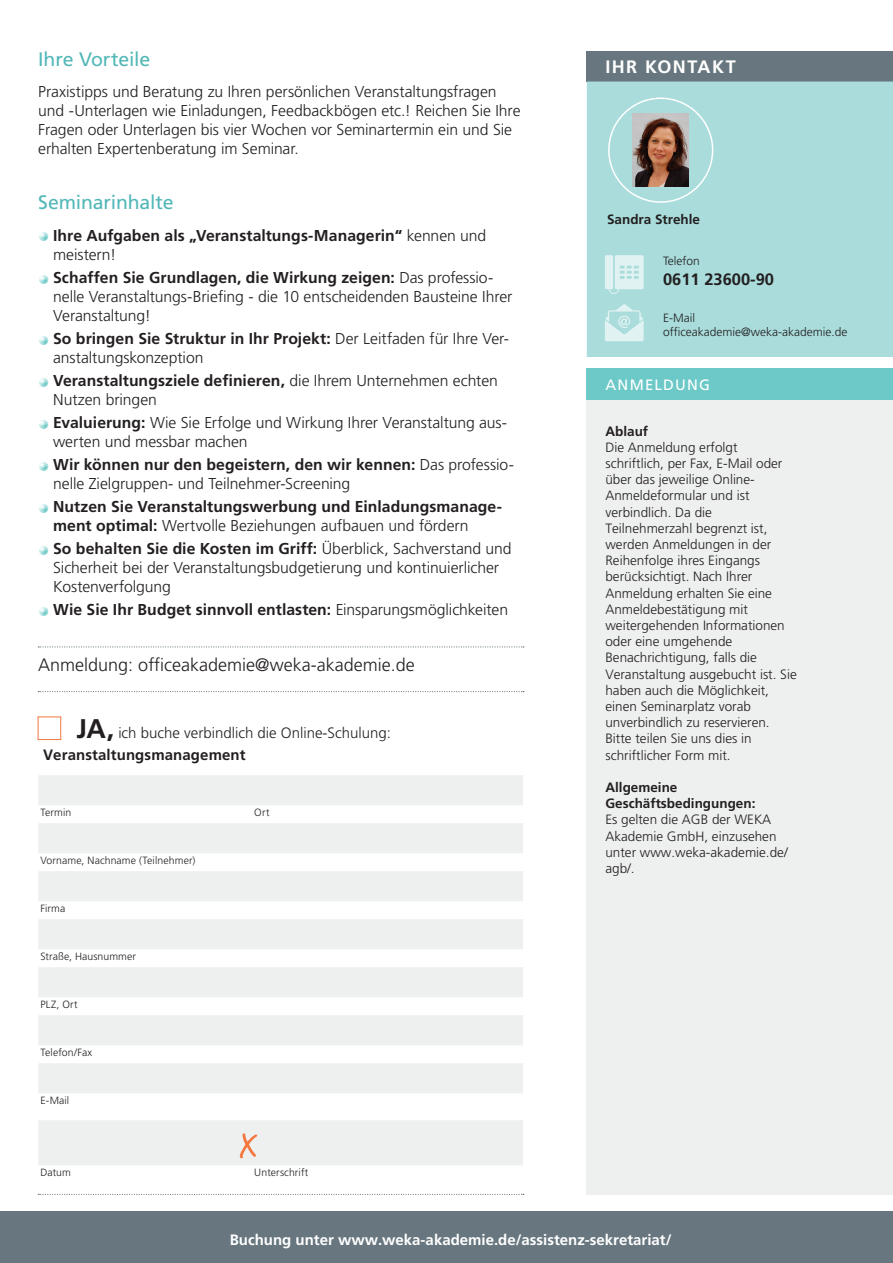
<style>
.page{position:relative;width:893px;height:1263px;background:#fff}
.page>*{position:absolute;margin:0;border:0;box-sizing:border-box;transform-origin:0 0}
.t1{font:19.5px "Frutiger LT Std";letter-spacing:-.01em;color:#52b7b7}
.t2{font:300 18px "Frutiger LT Std";color:#231f20}
.t3{font:700 18px "Frutiger LT Std";letter-spacing:.08em;color:#fff}
.t4{font:700 16.5px "Frutiger LT Std";color:#231f20}
.t5{font:300 15.75px/18.9px "Frutiger LT Std";letter-spacing:-.005em;color:#231f20}
.t6{font:700 15.75px/18.9px "Frutiger LT Std";letter-spacing:.005em;color:#231f20}
.t7{font:300 15px/21.9px "Frutiger LT Std";color:#231f20}
.t8{font:700 15px "Frutiger LT Std";color:#fff}
.t9{font:15px "Frutiger LT Std";letter-spacing:.08em;color:#fff}
.t10{font:300 13.5px/16.2px "Frutiger LT Std";color:#231f20}
.t11{font:700 13.5px/16.2px "Frutiger LT Std";color:#231f20}
.t12{font:300 12px/14.4px "Frutiger LT Std";color:#231f20}
.t13{font:300 10.5px "Frutiger LT Std";letter-spacing:.01em;color:#231f20}
.s1{font-weight:300}
.s2{font-weight:700}
.s3{font-weight:700;font-size:27px}
</style>
<div class="page">
<div style="left:587px;top:961px;width:306px;height:234px;background:#eeefef"></div>
<div style="left:38px;top:775px;width:485px;height:30px;background:#eeefef"></div>
<div style="left:38px;top:823px;width:485px;height:30px;background:#eeefef"></div>
<div style="left:38px;top:871px;width:485px;height:30px;background:#eeefef"></div>
<div style="left:38px;top:919px;width:485px;height:30px;background:#eeefef"></div>
<div style="left:38px;top:967px;width:485px;height:30px;background:#eeefef"></div>
<div style="left:38px;top:1015px;width:485px;height:30px;background:#eeefef"></div>
<div style="left:38px;top:1063px;width:485px;height:30px;background:#eeefef"></div>
<div style="left:38px;top:1120px;width:485px;height:45px;background:#eeefef"></div>
<div style="left:0;top:1212px;width:893px;height:51px;background:#68777f"></div>
<svg style="left:38px;top:691px;width:486px;height:1px"></svg>
<svg style="left:38px;top:646px;width:486px;height:1px"></svg>
<svg style="left:38px;top:1194px;width:486px;height:1px"></svg>
<div style="left:38px;top:716px;width:23px;height:24px;background:#fff;border:1px solid #f3773e"></div>
<svg style="left:240px;top:1133px;width:17px;height:25px"></svg>
<div style="left:587px;top:51px;width:306px;height:31px;background:#68777f"></div>
<div style="left:587px;top:82px;width:306px;height:275px;background:#a9dcdb"></div>
<div style="left:587px;top:368px;width:306px;height:32px;background:#6cc9c7"></div>
<div style="left:587px;top:400px;width:306px;height:781px;background:#eeefef"></div>
<div style="left:608px;top:98px;width:105px;height:105px;border:2px solid #fff;border-radius:50%"></div>
<svg style="left:605px;top:255px;width:39px;height:39px;background:#d2ecec"></svg>
<svg style="left:605px;top:304px;width:39px;height:37px"></svg>
<img style="left:633px;top:114px;width:55px;height:73px">
<p class="t1" style="left:38px;top:47px;width:114px">Ihre Vorteile</p>
<p class="t5" style="left:38px;top:83px;width:484px">Praxistipps und Beratung zu Ihren persönlichen Veranstaltungsfragen und -Unterlagen wie Einladungen, Feedbackbögen etc.! Reichen Sie Ihre Fragen oder Unterlagen bis vier Wochen vor Seminartermin ein und Sie erhalten Expertenberatung im Seminar.</p>
<p class="t1" style="left:38px;top:191px;width:137px">Seminarinhalte</p>
<p class="t6" style="left:53px;top:226px;width:435px">Ihre Aufgaben als „Veranstaltungs-Managerin“ <span class="s1">kennen und meistern!</span></p>
<p class="t5" style="left:53px;top:268px;width:461px"><span class="s2">Schaffen Sie Grundlagen, die Wirkung zeigen:</span> Das professio&shy;nelle Veranstaltungs-Briefing - die 10 entscheidenden Bausteine Ihrer<br>Veranstaltung!</p>
<p class="t5" style="left:53px;top:329px;width:458px"><span class="s2">So bringen Sie Struktur in Ihr Projekt:</span> Der Leitfaden für Ihre Ver&shy;anstaltungskonzeption</p>
<p class="t5" style="left:53px;top:371px;width:446px"><span class="s2">Veranstaltungsziele definieren,</span> die Ihrem Unternehmen echten<br>Nutzen bringen</p>
<p class="t5" style="left:53px;top:413px;width:455px"><span class="s2">Evaluierung:</span> Wie Sie Erfolge und Wirkung Ihrer Veranstaltung aus&shy;werten und messbar machen</p>
<p class="t5" style="left:53px;top:455px;width:462px"><span class="s2">Wir können nur den begeistern, den wir kennen:</span> Das professio&shy;nelle Zielgruppen- und Teilnehmer-Screening</p>
<p class="t6" style="left:53px;top:497px;width:451px">Nutzen Sie Veranstaltungswerbung und Einladungsmanage&shy;ment optimal: <span class="s1">Wertvolle Beziehungen aufbauen und fördern</span></p>
<p class="t5" style="left:53px;top:539px;width:460px"><span class="s2">So behalten Sie die Kosten im Griff:</span> Überblick, Sachverstand und<br>Sicherheit bei der Veranstaltungsbudgetierung und kontinuierlicher<br>Kostenverfolgung</p>
<p class="t6" style="left:53px;top:600px;width:456px">Wie Sie Ihr Budget sinnvoll entlasten: <span class="s1">Einsparungsmöglichkeiten</span></p>
<p class="t2" style="left:38px;top:655px;width:378px">Anmeldung: officeakademie@weka-akademie.de</p>
<p class="t7" style="left:43px;top:722px;width:349px;text-indent:33px"><span class="s3">Ja,</span> i ch buche verbindlich die Online-Schulung:<br><span class="s2">Veranstaltungsmanagement</span></p>
<p class="t13" style="left:40px;top:806px;width:32px">Termin</p>
<p class="t13" style="left:254px;top:806px;width:17px">Ort</p>
<p class="t13" style="left:40px;top:854px;width:157px">Vorname, Nachname (Teilnehmer)</p>
<p class="t13" style="left:40px;top:902px;width:26px">Firma</p>
<p class="t13" style="left:40px;top:950px;width:97px">Straße, Hausnummer</p>
<p class="t13" style="left:40px;top:998px;width:39px">PLZ, Ort</p>
<p class="t13" style="left:40px;top:1046px;width:53px">Telefon/Fax</p>
<p class="t13" style="left:40px;top:1094px;width:30px">E-Mail</p>
<p class="t13" style="left:40px;top:1166px;width:32px">Datum</p>
<p class="t13" style="left:254px;top:1166px;width:56px">Unterschrift</p>
<p class="t3" style="left:605px;top:56px;width:129px">Ihr Ko ntakt</p>
<p class="t11" style="left:607px;top:211px;width:95px">Sandra Strehle</p>
<p class="t12" style="left:663px;top:254px;width:38px">Telefon</p>
<p class="t4" style="left:663px;top:270px;width:112px">0611 23600-90</p>
<p class="t12" style="left:663px;top:311px;width:186px">E-Mail officeakademie@weka-akademie.de</p>
<p class="t9" style="left:605px;top:376px;width:104px">Anm eldung</p>
<p class="t11" style="left:605px;top:423px;width:44px">Ablauf</p>
<p class="t10" style="left:605px;top:439px;width:193px">Die Anmeldung erfolgt schriftlich, per Fax, E-Mail oder über das jeweilige Online-<br>Anmeldeformular und ist verbindlich. Da die<br>Teilnehmerzahl begrenzt ist, werden Anmeldungen in der<br>Reihenfolge ihres Eingangs berücksichtigt. Nach Ihrer<br>Anmeldung erhalten Sie eine<br>Anmeldebestätigung mit weitergehenden Informationen oder eine umgehende<br>Benachrichtigung, falls die<br>Veranstaltung ausgebucht ist. Sie haben auch die Möglichkeit, einen Seminarplatz vorab unverbindlich zu reservieren.<br>Bitte teilen Sie uns dies in schriftlicher Form mit.</p>
<p class="t11" style="left:605px;top:779px;width:151px">Allgemeine<br>Geschäftsbedingungen:</p>
<p class="t10" style="left:605px;top:812px;width:184px">Es gelten die AGB der WEKA<br>Akademie GmbH, einzusehen unter www.weka-akademie.de/ agb/.</p>
<p class="t8" style="left:230px;top:1231px;width:443px">Buchung unter www.weka-akademie.de/assistenz-sekretariat/</p>
</div>
